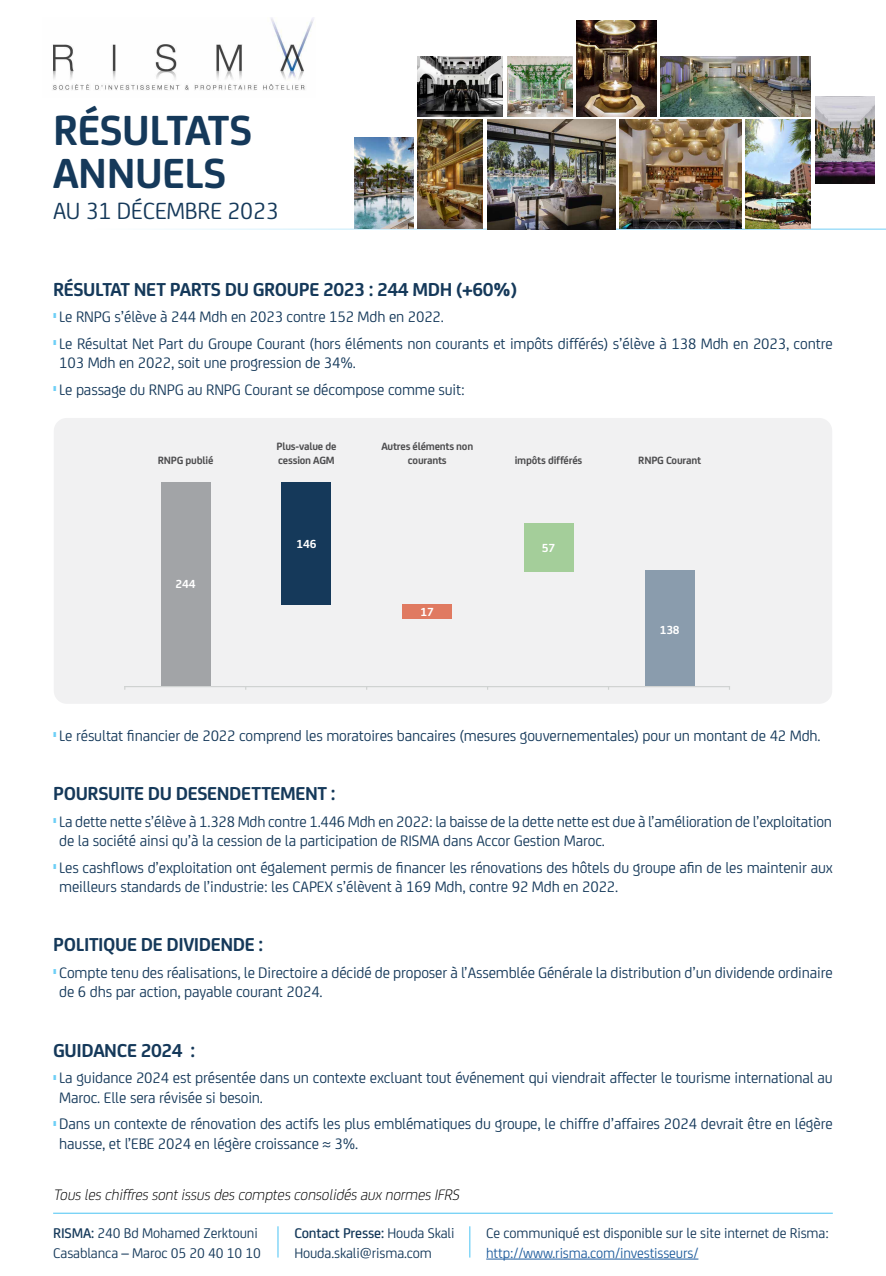
<style>
.page{position:relative;width:886px;height:1276px;background:#fff}
.page>*{position:absolute;margin:0;border:0;box-sizing:border-box;transform-origin:0 0}
.t1{font:700 45px/42.5px "FS Joey";letter-spacing:-.01em;color:#15395a}
.t2{font:25px "FS Joey";letter-spacing:-.01em;color:#15395a}
.t3{font:700 20px "FS Joey";letter-spacing:-.02em;color:#15395a}
.t4{font:16.12px/19.4px "FS Joey";letter-spacing:-.01em;color:#15395a}
.t5{font:italic 300 16.12px "FS Joey";color:#000}
.t6{font:15px/20px "FS Joey";letter-spacing:-.01em;color:#15395a}
.t7{font:15px "FS Joey";letter-spacing:-.01em;color:#215e9e}
.t8{font:700 12.5px "FS Joey";letter-spacing:-.01em;color:#fff}
.t9{font:700 11.25px/13.5px "FS Joey";letter-spacing:-.02em;color:#4d4d4f}
.s1{font-weight:500}
</style>
<div class="page">
<div style="left:54px;top:418px;width:778px;height:286px;background:#f1f1f2;border-radius:13px"></div>
<hr style="left:124px;top:686px;width:606px;height:1px;background:#cfd2d1">
<div style="left:161px;top:482px;width:49px;height:204px;background:#a2a4a7"></div>
<div style="left:645px;top:570px;width:49px;height:116px;background:#8a9cad"></div>
<div style="left:524px;top:523px;width:49px;height:48px;background:#a4ce9a"></div>
<div style="left:282px;top:482px;width:49px;height:123px;background:#15395a"></div>
<div style="left:403px;top:603px;width:49px;height:15px;background:#e07a61"></div>
<hr style="left:486px;top:1258px;width:212px;height:1px;background:#215e9e">
<hr style="left:277px;top:1226px;width:2px;height:31px;background:#6dcff6">
<hr style="left:469px;top:1226px;width:1px;height:31px;background:#6dcff6">
<hr style="left:53px;top:1212px;width:780px;height:2px;background:#6dcff6">
<img style="left:53px;top:18px;width:261px;height:73px">
<hr style="left:0;top:228px;width:886px;height:2px;background:#8ed8f8">
<img style="left:418px;top:56px;width:85px;height:60px">
<img style="left:661px;top:56px;width:149px;height:60px">
<img style="left:815px;top:96px;width:59px;height:88px">
<img style="left:745px;top:120px;width:65px;height:108px">
<img style="left:620px;top:120px;width:121px;height:108px">
<img style="left:487px;top:120px;width:128px;height:110px">
<img style="left:418px;top:120px;width:65px;height:108px">
<img style="left:354px;top:137px;width:60px;height:91px">
<img style="left:507px;top:56px;width:65px;height:60px">
<img style="left:577px;top:20px;width:79px;height:96px">
<h1 class="t1" style="left:53px;top:106px;width:201px">RÉSULTATS<br>ANNUELS</h1>
<h2 class="t2" style="left:53px;top:193px;width:227px">AU 31 DÉCEMBRE 2023</h2>
<p class="t3" style="left:53px;top:274px;width:465px">RÉSULTAT NET PARTS DU GROUPE 2023 : 244 MDH (+60%)</p>
<p class="t4" style="left:53px;top:302px;width:781px;line-height:26.5px"><sup>&lt;</sup> Le RNPG s’élève à 244 Mdh en 2023 contre 152 Mdh en 2022.<br><sup>&lt;</sup> Le Résultat Net Part du Groupe Courant (hors éléments non courants et impôts différés) s’élève à 138 Mdh en 2023, contre</p>
<p class="t4" style="left:53px;top:348px;width:413px;line-height:26.5px;text-indent:6px">103 Mdh en 2022, soit une progression de 34%.<br><sup>&lt;</sup> Le passage du RNPG au RNPG Courant se décompose comme suit:</p>
<p class="t9" style="left:381px;top:439px;width:93px;text-align:center">Autres éléments non courants</p>
<p class="t9" style="left:276px;top:439px;width:61px">Plus-value de cession AGM</p>
<p class="t9" style="left:158px;top:453px;width:57px">RNPG publié</p>
<p class="t9" style="left:638px;top:453px;width:64px">RNPG Courant</p>
<p class="t9" style="left:515px;top:453px;width:69px">impôts différés</p>
<p class="t8" style="left:176px;top:574px;width:21px">244</p>
<p class="t8" style="left:296px;top:535px;width:22px">146</p>
<p class="t8" style="left:421px;top:602px;width:15px">17</p>
<p class="t8" style="left:542px;top:539px;width:15px">57</p>
<p class="t8" style="left:660px;top:620px;width:21px">138</p>
<p class="t4" style="left:53px;top:724px;width:769px"><sup>&lt;</sup> Le résultat financier de 2022 comprend les moratoires bancaires (mesures gouvernementales) pour un montant de 42 Mdh.</p>
<p class="t3" style="left:53px;top:778px;width:284px">POURSUITE DU DESENDETTEMENT :</p>
<p class="t4" style="left:59px;top:810px;width:774px;text-indent:-6px"><sup>&lt;</sup> La dette nette s’élève à 1.328 Mdh contre 1.446 Mdh en 2022: la baisse de la dette nette est due à l’amélioration de l’exploitation de la société ainsi qu’à la cession de la participation de RISMA dans Accor Gestion Maroc.</p>
<p class="t4" style="left:59px;top:856px;width:775px;text-indent:-6px"><sup>&lt;</sup> Les cashflows d’exploitation ont également permis de financer les rénovations des hôtels du groupe afin de les maintenir aux meilleurs standards de l’industrie: les CAPEX s’élèvent à 169 Mdh, contre 92 Mdh en 2022.</p>
<p class="t3" style="left:53px;top:930px;width:212px">POLITIQUE DE DIVIDENDE :</p>
<p class="t4" style="left:59px;top:962px;width:775px;text-indent:-6px"><sup>&lt;</sup> Compte tenu des réalisations, le Directoire a décidé de proposer à l’Assemblée Générale la distribution d’un dividende ordinaire de 6 dhs par action, payable courant 2024.</p>
<p class="t3" style="left:53px;top:1035px;width:144px">GUIDANCE 2024 :</p>
<p class="t4" style="left:59px;top:1067px;width:775px;text-indent:-6px"><sup>&lt;</sup> La guidance 2024 est présentée dans un contexte excluant tout événement qui viendrait affecter le tourisme international au<br>Maroc. Elle sera révisée si besoin.</p>
<p class="t4" style="left:59px;top:1113px;width:775px;text-indent:-6px"><sup>&lt;</sup> Dans un contexte de rénovation des actifs les plus emblématiques du groupe, le chiffre d’affaires 2024 devrait être en légère hausse, et l’EBE 2024 en légère croissance ≈ 3%.</p>
<p class="t5" style="left:53px;top:1183px;width:411px">TousleschiffressontissusdescomptesconsolidésauxnormesIFRS</p>
<p class="t6" style="left:53px;top:1221px;width:209px"><span class="s1">RISMA:</span> 240 Bd Mohamed Zerktouni<br>Casablanca – Maroc 05 20 40 10 10</p>
<p class="t6" style="left:294px;top:1221px;width:162px"><span class="s1">Contact Presse:</span> Houda Skali<br>Houda.skali@risma.com</p>
<p class="t6" style="left:486px;top:1221px;width:344px">Ce communiqué est disponible sur le site internet de Risma:</p>
<p class="t7" style="left:486px;top:1242px;width:214px">http://www.risma.com/investisseurs/</p>
</div>
